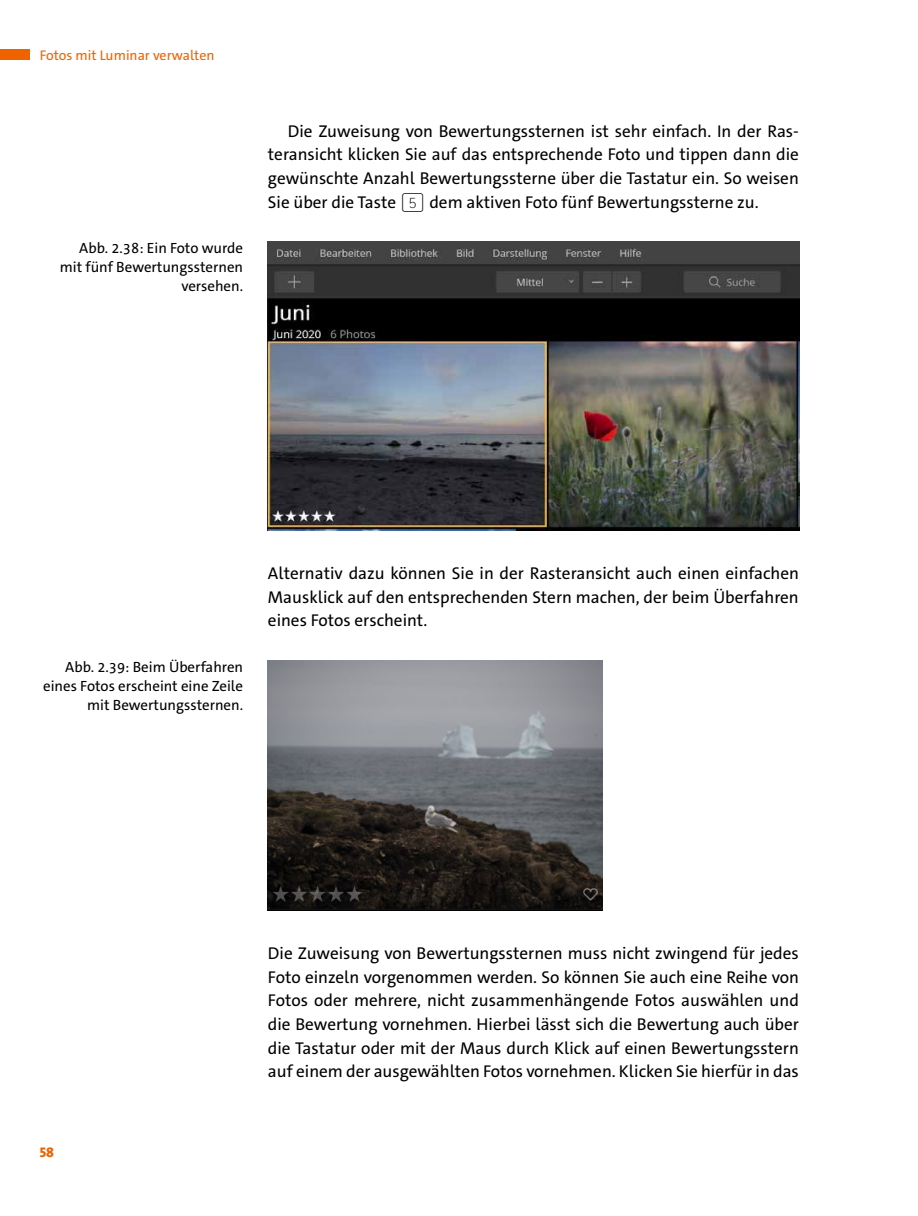
<style>
.page{position:relative;width:918px;height:1216px;background:#fff}
.page>*{position:absolute;margin:0;border:0;box-sizing:border-box;transform-origin:0 0}
._202_Standard_O_AO{font:17.15px/23.6px "The Sans C4 s";color:#000;text-align:justify}
._200_Standard{font:17.15px/23.6px "The Sans C4 s";color:#000;text-align:justify}
.t1{font:14.88px/19.2px "The Sans C4 s";color:#000;text-align:right}
.t2{font:14px "The Sans C4 s";color:#ee6300}
.t3{font:800 14px "The Sans C4 s";color:#ee6300}
.s1{font-family:"Keyboard"}
</style>
<div class="page">
<img style="left:268px;top:241px;width:531px;height:289px">
<img style="left:268px;top:660px;width:334px;height:250px">
<div style="left:0;top:50px;width:30px;height:10px;background:#ee6300"></div>
<p class="t2" style="left:40px;top:47px;width:176px">Fotos mit Luminar verwalten</p>
<p class="t1" style="left:60px;top:238px;width:185px">Abb. 2.38: Ein Foto wurde mit fünf Bewertungssternen versehen.</p>
<p class="_200_Standard" style="left:268px;top:119px;width:532px;text-indent:20px">Die Zuweisung von Bewertungssternen ist sehr einfach. In der Ras&shy;teransicht klicken Sie auf das entsprechende Foto und tippen dann die gewünschte Anzahl Bewertungssterne über die Tastatur ein. So weisen Sie über die Taste <span class="s1">(5)</span> dem aktiven Foto fünf Bewertungssterne zu.</p>
<p class="t1" style="left:43px;top:657px;width:201px">Abb. 2.39: Beim Überfahren eines Fotos erscheint eine Zeile mit Bewertungssternen.</p>
<p class="_202_Standard_O_AO" style="left:268px;top:561px;width:532px">Alternativ dazu können Sie in der Rasteransicht auch einen einfachen Mausklick auf den entsprechenden Stern machen, der beim Überfahren eines Fotos erscheint.</p>
<p class="t3" style="left:40px;top:1143px;width:16px">58</p>
<p class="_202_Standard_O_AO" style="left:268px;top:941px;width:532px">Die Zuweisung von Bewertungssternen muss nicht zwingend für jedes Foto einzeln vorgenommen werden. So können Sie auch eine Reihe von Fotos oder mehrere, nicht zusammenhängende Fotos auswählen und die Bewertung vornehmen. Hierbei lässt sich die Bewertung auch über die Tastatur oder mit der Maus durch Klick auf einen Bewertungsstern auf einem der ausgewählten Fotos vornehmen. Klicken Sie hierfür in das</p>
</div>
